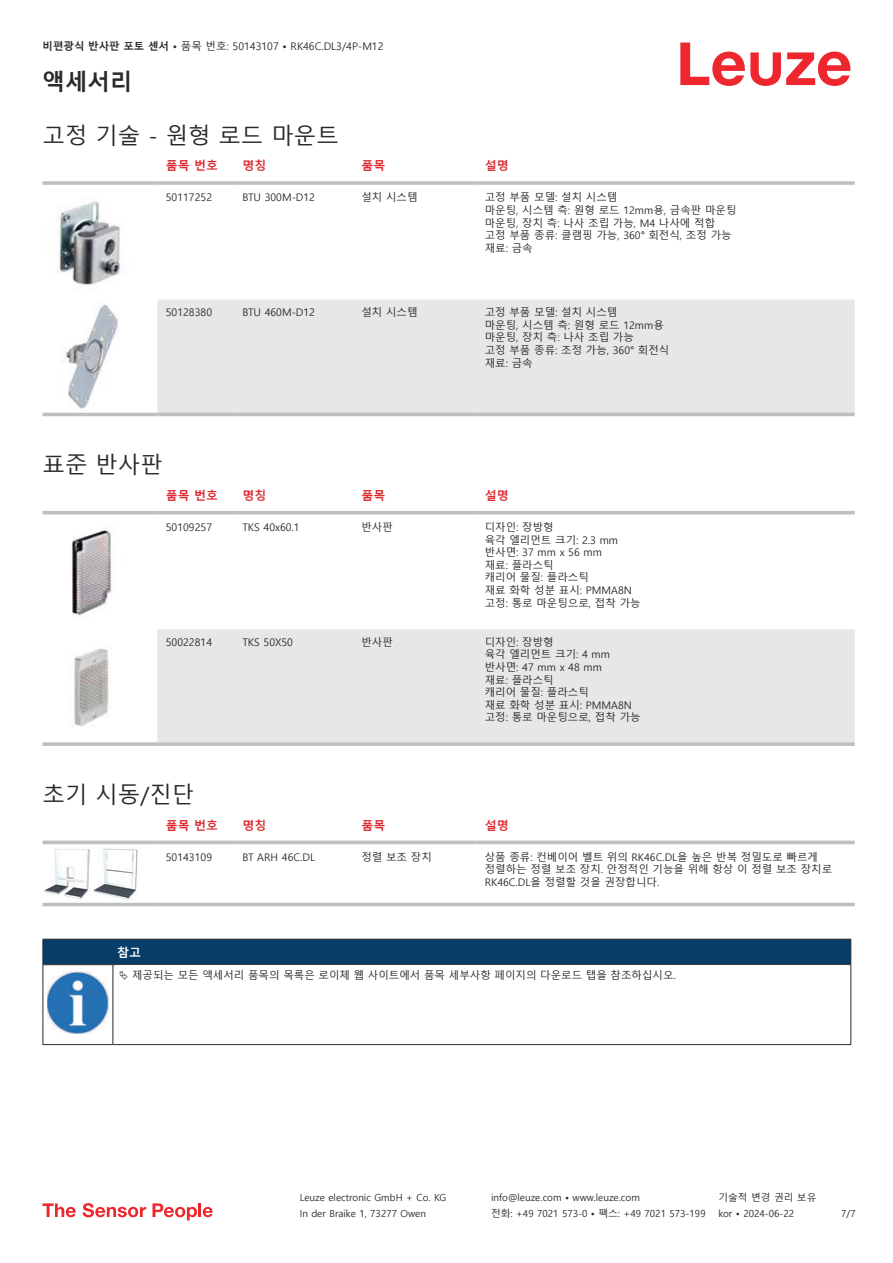
<style>
.page{position:relative;width:893px;height:1263px;background:#fff}
.page>*{position:absolute;margin:0;border:0;box-sizing:border-box;transform-origin:0 0}
.t1{font:22.5px "Malgun Gothic";color:#2b292a}
.t2{font:700 22.5px "Malgun Gothic";color:#2b292a}
.t3{font:700 12px "Malgun Gothic";color:#db2a30}
.t4{font:700 12px "Malgun Gothic";color:#fff}
.t5{font:10.5px/12.6px "Malgun Gothic";color:#2b292a}
.t6{font:9.75px "Malgun Gothic";color:#2b292a}
.s1{font-weight:700}
</style>
<div class="page">
<svg style="left:680px;top:43px;width:170px;height:43px"></svg>
<svg style="left:43px;top:303px;width:812px;height:114px"></svg>
<div style="left:157px;top:300px;width:698px;height:113px;background:#e6e7e9"></div>
<hr style="left:43px;top:181px;width:114px;height:4px;background:#bdbfc1">
<hr style="left:157px;top:181px;width:77px;height:4px;background:#c8cacb">
<hr style="left:234px;top:181px;width:119px;height:4px;background:#c3c5c6">
<hr style="left:353px;top:181px;width:123px;height:4px;background:#bdbfc1">
<hr style="left:476px;top:181px;width:379px;height:4px;background:#c8cacb">
<hr style="left:43px;top:413px;width:114px;height:3px;background:#bdbfc1">
<hr style="left:157px;top:413px;width:77px;height:3px;background:#bdbfc1">
<hr style="left:234px;top:413px;width:119px;height:3px;background:#bdbfc1">
<hr style="left:353px;top:413px;width:123px;height:3px;background:#bdbfc1">
<hr style="left:476px;top:413px;width:379px;height:3px;background:#bdbfc1">
<img style="left:57px;top:201px;width:65px;height:84px">
<img style="left:60px;top:304px;width:63px;height:106px">
<div style="left:157px;top:629px;width:698px;height:113px;background:#e6e7e9"></div>
<hr style="left:43px;top:511px;width:114px;height:3px;background:#bdbfc1">
<hr style="left:157px;top:511px;width:77px;height:3px;background:#bdbfc1">
<hr style="left:234px;top:511px;width:119px;height:3px;background:#bdbfc1">
<hr style="left:353px;top:511px;width:123px;height:3px;background:#bdbfc1">
<hr style="left:476px;top:511px;width:379px;height:3px;background:#bdbfc1">
<svg style="left:43px;top:742px;width:114px;height:4px"></svg>
<hr style="left:157px;top:742px;width:77px;height:4px;background:#bdbfc1">
<hr style="left:234px;top:742px;width:119px;height:4px;background:#bdbfc1">
<svg style="left:353px;top:742px;width:123px;height:4px"></svg>
<hr style="left:476px;top:742px;width:379px;height:4px;background:#bdbfc1">
<img style="left:72px;top:529px;width:44px;height:88px">
<img style="left:73px;top:648px;width:36px;height:79px">
<svg style="left:43px;top:840px;width:812px;height:67px"></svg>
<hr style="left:43px;top:841px;width:114px;height:3px;background:#bdbfc1">
<hr style="left:157px;top:841px;width:77px;height:3px;background:#bdbfc1">
<hr style="left:234px;top:841px;width:119px;height:3px;background:#bdbfc1">
<hr style="left:353px;top:841px;width:123px;height:3px;background:#bdbfc1">
<hr style="left:476px;top:841px;width:379px;height:3px;background:#bdbfc1">
<hr style="left:43px;top:903px;width:114px;height:3px;background:#bdbfc1">
<hr style="left:157px;top:903px;width:77px;height:3px;background:#bdbfc1">
<hr style="left:234px;top:903px;width:119px;height:3px;background:#bdbfc1">
<hr style="left:353px;top:903px;width:123px;height:3px;background:#bdbfc1">
<hr style="left:476px;top:903px;width:379px;height:3px;background:#bdbfc1">
<img style="left:43px;top:848px;width:97px;height:52px">
<div style="left:43px;top:939px;width:808px;height:26px;background:#063d69"></div>
<hr style="left:113px;top:964px;width:738px;height:1px;background:#2b292a">
<hr style="left:43px;top:965px;width:1px;height:75px;background:#2b292a">
<hr style="left:113px;top:965px;width:1px;height:75px;background:#2b292a">
<hr style="left:850px;top:965px;width:1px;height:75px;background:#2b292a">
<hr style="left:43px;top:1044px;width:70px;height:1px;background:#2b292a">
<hr style="left:113px;top:1044px;width:738px;height:1px;background:#2b292a">
<img style="left:47px;top:971px;width:61px;height:63px">
<svg style="left:43px;top:1203px;width:33px;height:14px"></svg>
<svg style="left:83px;top:1203px;width:63px;height:14px"></svg>
<svg style="left:153px;top:1203px;width:44px;height:17px"></svg>
<hr style="left:198px;top:1203px;width:3px;height:14px;background:#ed272d">
<svg style="left:203px;top:1207px;width:10px;height:10px"></svg>
<p class="t5" style="left:43px;top:40px;width:342px"><span class="s1">비편광식 반사판 포토 센서 •</span> 품목 번호: 50143107 <span class="s1">•</span> RK46C.DL3/4P-M12</p>
<h1 class="t2" style="left:43px;top:69px;width:91px">액세서리</h1>
<h1 class="t1" style="left:43px;top:123px;width:298px">고정 기술 - 원형 로드 마운트</h1>
<p class="t3" style="left:166px;top:159px;width:54px">품목 번호</p>
<p class="t3" style="left:242px;top:159px;width:25px">명칭</p>
<p class="t3" style="left:361px;top:159px;width:25px">품목</p>
<p class="t3" style="left:485px;top:159px;width:25px">설명</p>
<p class="t5" style="left:166px;top:191px;width:48px">50117252</p>
<p class="t5" style="left:242px;top:191px;width:74px">BTU 300M-D12</p>
<p class="t5" style="left:361px;top:191px;width:58px">설치 시스템</p>
<p class="t5" style="left:485px;top:191px;width:253px">고정 부품 모델: 설치 시스템<br>마운팅, 시스템 측: 원형 로드 12mm용, 금속판 마운팅 마운팅, 장치 측: 나사 조립 가능, M4 나사에 적합 고정 부품 종류: 클램핑 가능, 360° 회전식, 조정 가능 재료: 금속</p>
<p class="t5" style="left:166px;top:306px;width:48px">50128380</p>
<p class="t5" style="left:242px;top:306px;width:74px">BTU 460M-D12</p>
<p class="t5" style="left:361px;top:306px;width:58px">설치 시스템</p>
<p class="t5" style="left:485px;top:306px;width:186px">고정 부품 모델: 설치 시스템<br>마운팅, 시스템 측: 원형 로드 12mm용 마운팅, 장치 측: 나사 조립 가능<br>고정 부품 종류: 조정 가능, 360° 회전식 재료: 금속</p>
<h1 class="t1" style="left:43px;top:452px;width:122px">표준 반사판</h1>
<p class="t3" style="left:166px;top:489px;width:54px">품목 번호</p>
<p class="t3" style="left:242px;top:489px;width:25px">명칭</p>
<p class="t3" style="left:361px;top:489px;width:25px">품목</p>
<p class="t3" style="left:485px;top:489px;width:25px">설명</p>
<p class="t5" style="left:166px;top:521px;width:48px">50109257</p>
<p class="t5" style="left:242px;top:521px;width:59px">TKS 40x60.1</p>
<p class="t5" style="left:361px;top:521px;width:33px">반사판</p>
<p class="t5" style="left:485px;top:521px;width:157px">디자인: 장방형<br>육각 엘리먼트 크기: 2.3 mm 반사면: 37 mm x 56 mm<br>재료: 플라스틱<br>캐리어 물질: 플라스틱<br>재료 화학 성분 표시: PMMA8N 고정: 통로 마운팅으로, 접착 가능</p>
<p class="t5" style="left:166px;top:636px;width:48px">50022814</p>
<p class="t5" style="left:242px;top:636px;width:52px">TKS 50X50</p>
<p class="t5" style="left:361px;top:636px;width:33px">반사판</p>
<p class="t5" style="left:485px;top:636px;width:157px">디자인: 장방형<br>육각 엘리먼트 크기: 4 mm 반사면: 47 mm x 48 mm<br>재료: 플라스틱<br>캐리어 물질: 플라스틱<br>재료 화학 성분 표시: PMMA8N 고정: 통로 마운팅으로, 접착 가능</p>
<h1 class="t1" style="left:43px;top:782px;width:153px">초기 시동/진단</h1>
<p class="t3" style="left:166px;top:818px;width:54px">품목 번호</p>
<p class="t3" style="left:242px;top:818px;width:25px">명칭</p>
<p class="t3" style="left:361px;top:818px;width:25px">품목</p>
<p class="t3" style="left:485px;top:818px;width:25px">설명</p>
<p class="t5" style="left:166px;top:851px;width:48px">50143109</p>
<p class="t5" style="left:242px;top:851px;width:74px">BT ARH 46C.DL</p>
<p class="t5" style="left:361px;top:851px;width:72px">정렬 보조 장치</p>
<p class="t5" style="left:485px;top:851px;width:349px">상품 종류: 컨베이어 벨트 위의 RK46C.DL을 높은 반복 정밀도로 빠르게 정렬하는 정렬 보조 장치. 안정적인 기능을 위해 항상 이 정렬 보조 장치로<br>RK46C.DL을 정렬할 것을 권장합니다.</p>
<p class="t4" style="left:117px;top:945px;width:25px">참고</p>
<p class="t5" style="left:132px;top:969px;width:545px">제공되는 모든 액세서리 품목의 목록은 로이체 웹 사이트에서 품목 세부사항 페이지의 다운로드 탭을 참조하십시오.</p>
<p class="t6" style="left:300px;top:1192px;width:148px">Leuze electronic GmbH + Co. KG</p>
<p class="t6" style="left:491px;top:1192px;width:150px">info@leuze.com • www.leuze.com</p>
<p class="t6" style="left:718px;top:1192px;width:100px">기술적 변경 권리 보유</p>
<p class="t6" style="left:300px;top:1208px;width:128px">In der Braike 1, 73277 Owen</p>
<p class="t6" style="left:491px;top:1208px;width:216px">전화: +49 7021 573-0 • 팩스: +49 7021 573-199</p>
<p class="t6" style="left:718px;top:1208px;width:77px">kor • 2024-06-22</p>
<p class="t6" style="left:841px;top:1208px;width:16px">7/7</p>
</div>
